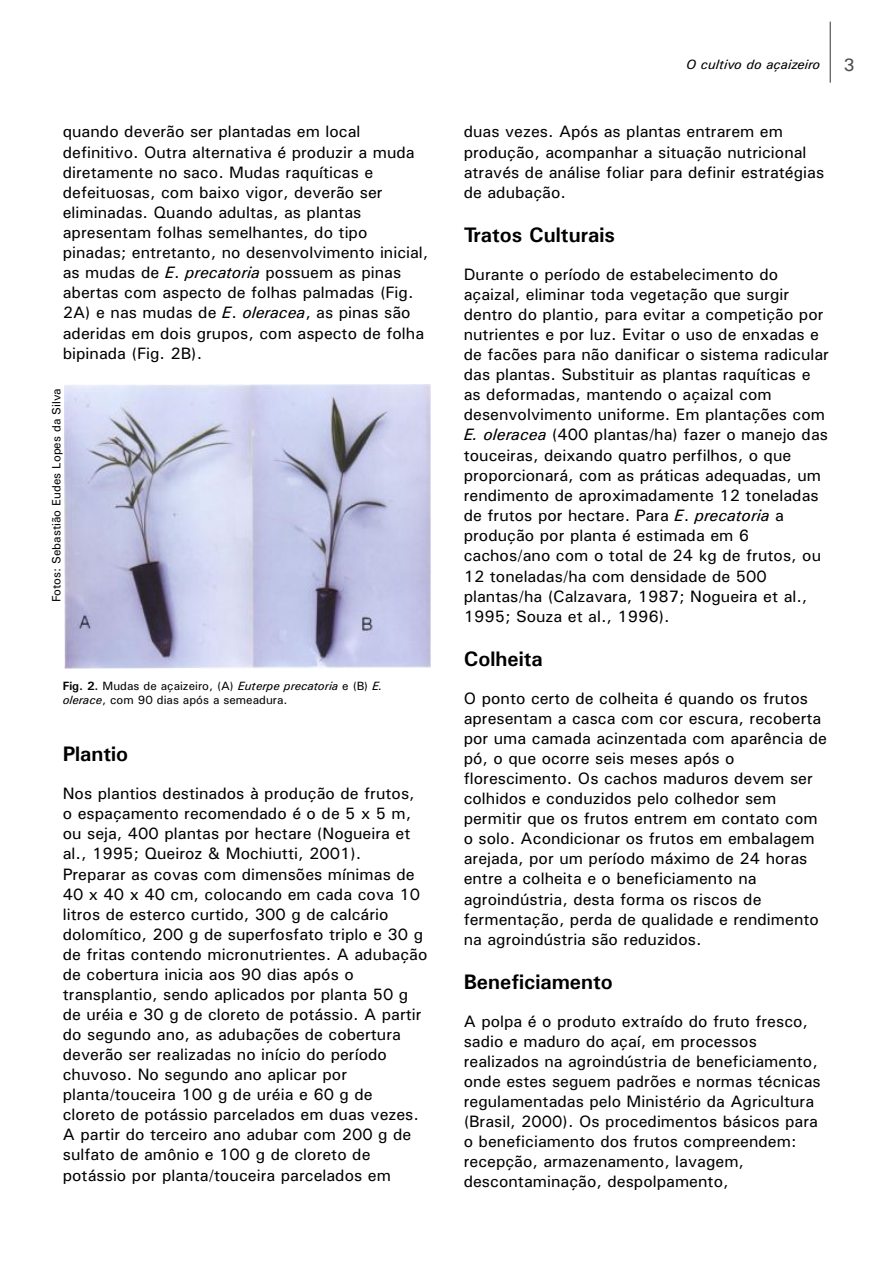
<style>
.page{position:relative;width:893px;height:1263px;background:#fff}
.page>*{position:absolute;margin:0;border:0;box-sizing:border-box;transform-origin:0 0}
.t1{font:700 21px "Univers";color:#000}
.t2{font:500 18px "Univers";color:#4a4a4d}
.t3{font:500 16.5px/20.1px "Univers";color:#000}
.t4{font:italic 13.5px "Univers";color:#000}
.t5{font:500 12px/14.9px "Univers";color:#000}
.s1{font-weight:400;font-style:italic}
.s2{font-weight:700}
</style>
<div class="page">
<img style="left:64px;top:385px;width:366px;height:284px">
<hr style="left:830px;top:22px;width:1px;height:61px;background:#383336">
<p class="t3" style="left:63px;top:123px;width:367px">quando deverão ser plantadas em local definitivo. Outra alternativa é produzir a muda diretamente no saco. Mudas raquíticas e defeituosas, com baixo vigor, deverão ser eliminadas. Quando adultas, as plantas apresentam folhas semelhantes, do tipo pinadas; entretanto, no desenvolvimento inicial, as mudas de <span class="s1">E</span>. <span class="s1">precatoria</span> possuem as pinas abertas com aspecto de folhas palmadas (Fig.<br>2A) e nas mudas de <span class="s1">E</span>. <span class="s1">oleracea</span>, as pinas são aderidas em dois grupos, com aspecto de folha bipinada (Fig. 2B).</p>
<p class="t5" style="left:50px;top:602px;width:216px;rotate:-90deg">Fotos: Sebastião Eudes Lopes da Silva</p>
<p class="t5" style="left:63px;top:679px;width:321px"><span class="s2">Fig. 2.</span> Mudas de açaizeiro, (A) <span class="s1">Euterpe precatoria</span> e (B) <span class="s1">E. olerace</span>, com 90 dias após a semeadura.</p>
<p class="t1" style="left:63px;top:747px;width:67px">Plantio</p>
<p class="t3" style="left:63px;top:785px;width:366px">Nos plantios destinados à produção de frutos, o espaçamento recomendado é o de 5 x 5 m, ou seja, 400 plantas por hectare (Nogueira et al., 1995; Queiroz &amp; Mochiutti, 2001).<br>Preparar as covas com dimensões mínimas de 40 x 40 x 40 cm, colocando em cada cova 10 litros de esterco curtido, 300 g de calcário dolomítico, 200 g de superfosfato triplo e 30 g de fritas contendo micronutrientes. A adubação de cobertura inicia aos 90 dias após o transplantio, sendo aplicados por planta 50 g de uréia e 30 g de cloreto de potássio. A partir do segundo ano, as adubações de cobertura deverão ser realizadas no início do período chuvoso. No segundo ano aplicar por planta/touceira 100 g de uréia e 60 g de cloreto de potássio parcelados em duas vezes.<br>A partir do terceiro ano adubar com 200 g de sulfato de amônio e 100 g de cloreto de potássio por planta/touceira parcelados em</p>
<p class="t4" style="left:686px;top:59px;width:135px">O cultivo do açaizeiro</p>
<p class="t2" style="left:844px;top:59px;width:13px">3</p>
<p class="t3" style="left:464px;top:123px;width:362px">duas vezes. Após as plantas entrarem em produção, acompanhar a situação nutricional através de análise foliar para definir estratégias de adubação.</p>
<p class="t1" style="left:464px;top:227px;width:153px">Tratos Culturais</p>
<p class="t3" style="left:464px;top:266px;width:367px">Durante o período de estabelecimento do açaizal, eliminar toda vegetação que surgir dentro do plantio, para evitar a competição por nutrientes e por luz. Evitar o uso de enxadas e de facões para não danificar o sistema radicular das plantas. Substituir as plantas raquíticas e as deformadas, mantendo o açaizal com desenvolvimento uniforme. Em plantações com <span class="s1">E. oleracea</span> (400 plantas/ha) fazer o manejo das touceiras, deixando quatro perfilhos, o que proporcionará, com as práticas adequadas, um rendimento de aproximadamente 12 toneladas de frutos por hectare. Para <span class="s1">E</span>. <span class="s1">precatoria</span> a produção por planta é estimada em 6 cachos/ano com o total de 24 kg de frutos, ou 12 toneladas/ha com densidade de 500 plantas/ha (Calzavara, 1987; Nogueira et al., 1995; Souza et al., 1996).</p>
<p class="t1" style="left:464px;top:651px;width:81px">Colheita</p>
<p class="t3" style="left:464px;top:689px;width:365px">O ponto certo de colheita é quando os frutos apresentam a casca com cor escura, recoberta por uma camada acinzentada com aparência de pó, o que ocorre seis meses após o florescimento. Os cachos maduros devem ser colhidos e conduzidos pelo colhedor sem permitir que os frutos entrem em contato com o solo. Acondicionar os frutos em embalagem arejada, por um período máximo de 24 horas entre a colheita e o beneficiamento na agroindústria, desta forma os riscos de fermentação, perda de qualidade e rendimento na agroindústria são reduzidos.</p>
<p class="t1" style="left:464px;top:974px;width:151px">Beneficiamento</p>
<p class="t3" style="left:464px;top:1012px;width:359px">A polpa é o produto extraído do fruto fresco, sadio e maduro do açaí, em processos realizados na agroindústria de beneficiamento, onde estes seguem padrões e normas técnicas regulamentadas pelo Ministério da Agricultura (Brasil, 2000). Os procedimentos básicos para o beneficiamento dos frutos compreendem: recepção, armazenamento, lavagem, descontaminação, despolpamento,</p>
</div>
